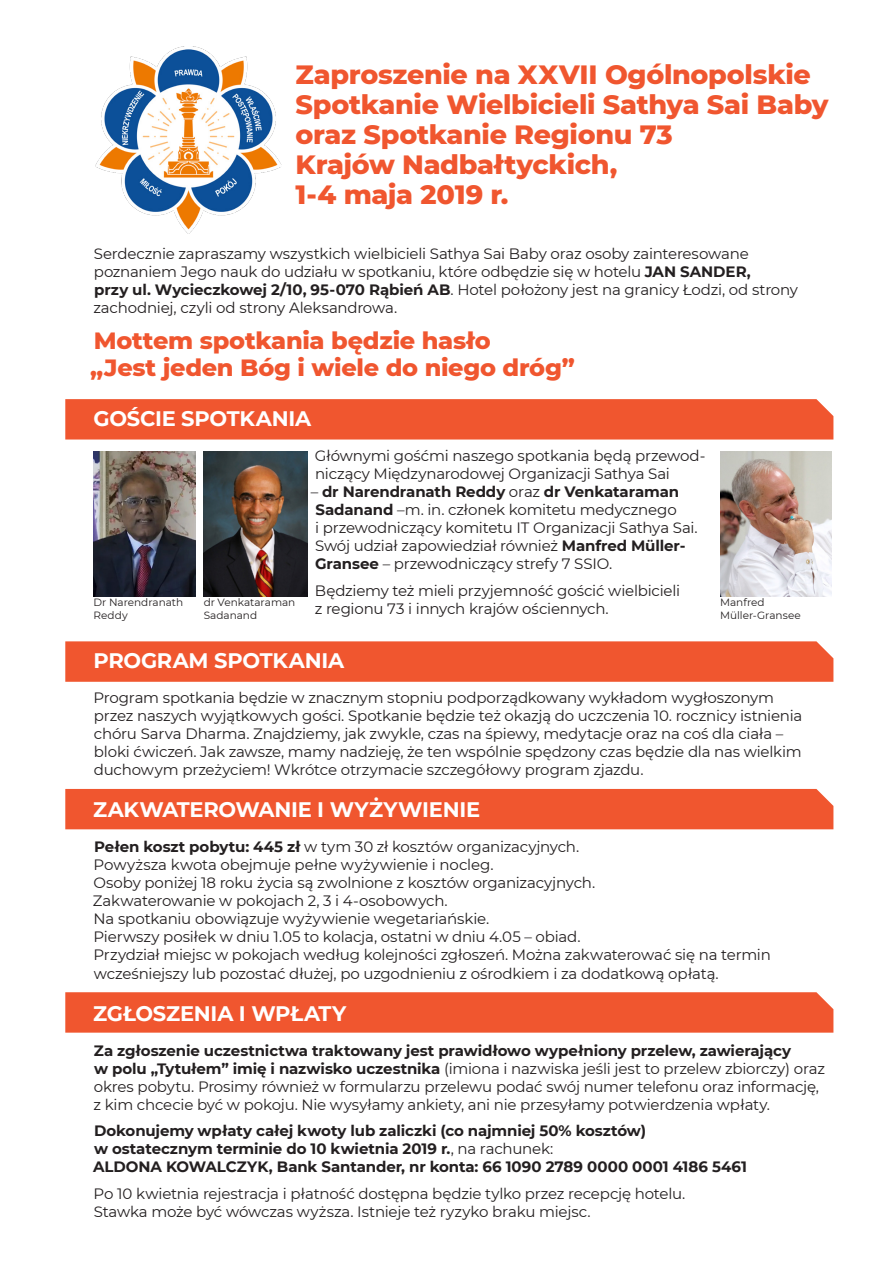
<style>
.page{position:relative;width:893px;height:1263px;background:#fff}
.page>*{position:absolute;margin:0;border:0;box-sizing:border-box;transform-origin:0 0}
.t1{font:800 27px/30px "Montserrat";letter-spacing:-.01em;color:#f0562f}
.t2{font:800 24px/27px "Montserrat";letter-spacing:-.01em;color:#f0562f}
.t3{font:700 21px "Montserrat";letter-spacing:-.015em;color:#fff}
.t4{font:15px/18px "Montserrat";letter-spacing:-.015em;color:#231f20}
.t5{font:700 15px/18px "Montserrat";letter-spacing:-.005em;color:#231f20}
.t6{font:10.5px/12.6px "Montserrat";color:#231f20}
.s1{font-weight:700}
.s2{font-weight:400}
</style>
<div class="page">
<div style="left:65px;top:789px;width:768px;height:40px;background:#f0562f"></div>
<div style="left:65px;top:992px;width:768px;height:41px;background:#f0562f"></div>
<div style="left:65px;top:399px;width:768px;height:40px;background:#f0562f"></div>
<div style="left:65px;top:641px;width:768px;height:41px;background:#f0562f"></div>
<img style="left:96px;top:47px;width:185px;height:187px">
<img style="left:720px;top:452px;width:111px;height:144px">
<img style="left:94px;top:452px;width:102px;height:144px">
<img style="left:204px;top:452px;width:103px;height:144px">
<h1 class="t1" style="left:296px;top:57px;width:534px">Zaproszenie na XXVII Ogólnopolskie<br>Spotkanie Wielbicieli Sathya Sai Baby oraz Spotkanie Regionu 73<br>Krajów Nadbałtyckich,<br>1-4 maja 2019 r.</h1>
<p class="t4" style="left:93px;top:244px;width:706px">Serdecznie zapraszamy wszystkich wielbicieli Sathya Sai Baby oraz osoby zainteresowane poznaniem Jego nauk do udziału w spotkaniu, które odbędzie się w hotelu <span class="s1">JAN SANDER,<br>przy ul. Wycieczkowej 2/10, 95-070 Rąbień AB</span>. Hotel położony jest na granicy Łodzi, od strony zachodniej, czyli od strony Aleksandrowa.</p>
<h2 class="t2" style="left:90px;top:325px;width:486px">Mottem spotkania będzie hasło<br>„Jest jeden Bóg i wiele do niego dróg”</h2>
<h3 class="t3" style="left:94px;top:404px;width:219px">GOŚCIE SPOTKANIA</h3>
<p class="t4" style="left:315px;top:446px;width:392px">Głównymi gośćmi naszego spotkania będą przewod&shy;niczący Międzynarodowej Organizacji Sathya Sai</p>
<p class="t4" style="left:311px;top:482px;width:388px">– <span class="s1">dr Narendranath Reddy</span> oraz <span class="s1">dr Venkataraman Sadanand</span> –m. in. członek komitetu medycznego<br>i przewodniczący komitetu IT Organizacji Sathya Sai.<br>Swój udział zapowiedział również <span class="s1">Manfred Müller-Gransee</span> – przewodniczący strefy 7 SSIO.</p>
<p class="t4" style="left:315px;top:581px;width:367px">Będziemy też mieli przyjemność gościć wielbicieli z regionu 73 i innych krajów ościennych.</p>
<h3 class="t3" style="left:94px;top:646px;width:252px">PROGRAM SPOTKANIA</h3>
<p class="t4" style="left:94px;top:688px;width:710px">Program spotkania będzie w znacznym stopniu podporządkowany wykładom wygłoszonym przez naszych wyjątkowych gości. Spotkanie będzie też okazją do uczczenia 10. rocznicy istnienia chóru Sarva Dharma. Znajdziemy, jak zwykle, czas na śpiewy, medytacje oraz na coś dla ciała – bloki ćwiczeń. Jak zawsze, mamy nadzieję, że ten wspólnie spędzony czas będzie dla nas wielkim duchowym przeżyciem! Wkrótce otrzymacie szczegółowy program zjazdu.</p>
<h3 class="t3" style="left:93px;top:795px;width:388px">ZAKWATEROWANIE I WYŻYWIENIE</h3>
<p class="t4" style="left:93px;top:838px;width:680px"><span class="s1">Pełen koszt pobytu: 445 zł</span> w tym 30 zł kosztów organizacyjnych.<br>Powyższa kwota obejmuje pełne wyżywienie i nocleg.<br>Osoby poniżej 18 roku życia są zwolnione z kosztów organizacyjnych.<br>Zakwaterowanie w pokojach 2, 3 i 4-osobowych.<br>Na spotkaniu obowiązuje wyżywienie wegetariańskie.<br>Pierwszy posiłek w dniu 1.05 to kolacja, ostatni w dniu 4.05 – obiad.<br>Przydział miejsc w pokojach według kolejności zgłoszeń. Można zakwaterować się na termin wcześniejszy lub pozostać dłużej, po uzgodnieniu z ośrodkiem i za dodatkową opłatą.</p>
<h3 class="t3" style="left:93px;top:998px;width:255px">ZGŁOSZENIA I WPŁATY</h3>
<p class="t4" style="left:93px;top:1041px;width:733px"><span class="s1">Za zgłoszenie uczestnictwa traktowany jest prawidłowo wypełniony przelew, zawierający<br>w polu „Tytułem” imię i nazwisko uczestnika</span> (imiona i nazwiska jeśli jest to przelew zbiorczy) oraz okres pobytu. Prosimy również w formularzu przelewu podać swój numer telefonu oraz informację, z kim chcecie być w pokoju. Nie wysyłamy ankiety, ani nie przesyłamy potwierdzenia wpłaty.</p>
<p class="t5" style="left:93px;top:1121px;width:656px">Dokonujemy wpłaty całej kwoty lub zaliczki (co najmniej 50% kosztów)<br>w ostatecznym terminie do 10 kwietnia 2019 r.<span class="s2">, na rachunek:<br></span>ALDONA KOWALCZYK, Bank Santander, nr konta: 66 1090 2789 0000 0001 4186 5461</p>
<p class="t4" style="left:94px;top:1184px;width:593px">Po 10 kwietnia rejestracja i płatność dostępna będzie tylko przez recepcję hotelu.<br>Stawka może być wówczas wyższa. Istnieje też ryzyko braku miejsc.</p>
<p class="t6" style="left:94px;top:596px;width:91px">Dr Narendranath<br>Reddy</p>
<p class="t6" style="left:204px;top:596px;width:93px">dr Venkataraman<br>Sadanand</p>
<p class="t6" style="left:720px;top:596px;width:82px">Manfred<br>Müller-Gransee</p>
</div>
